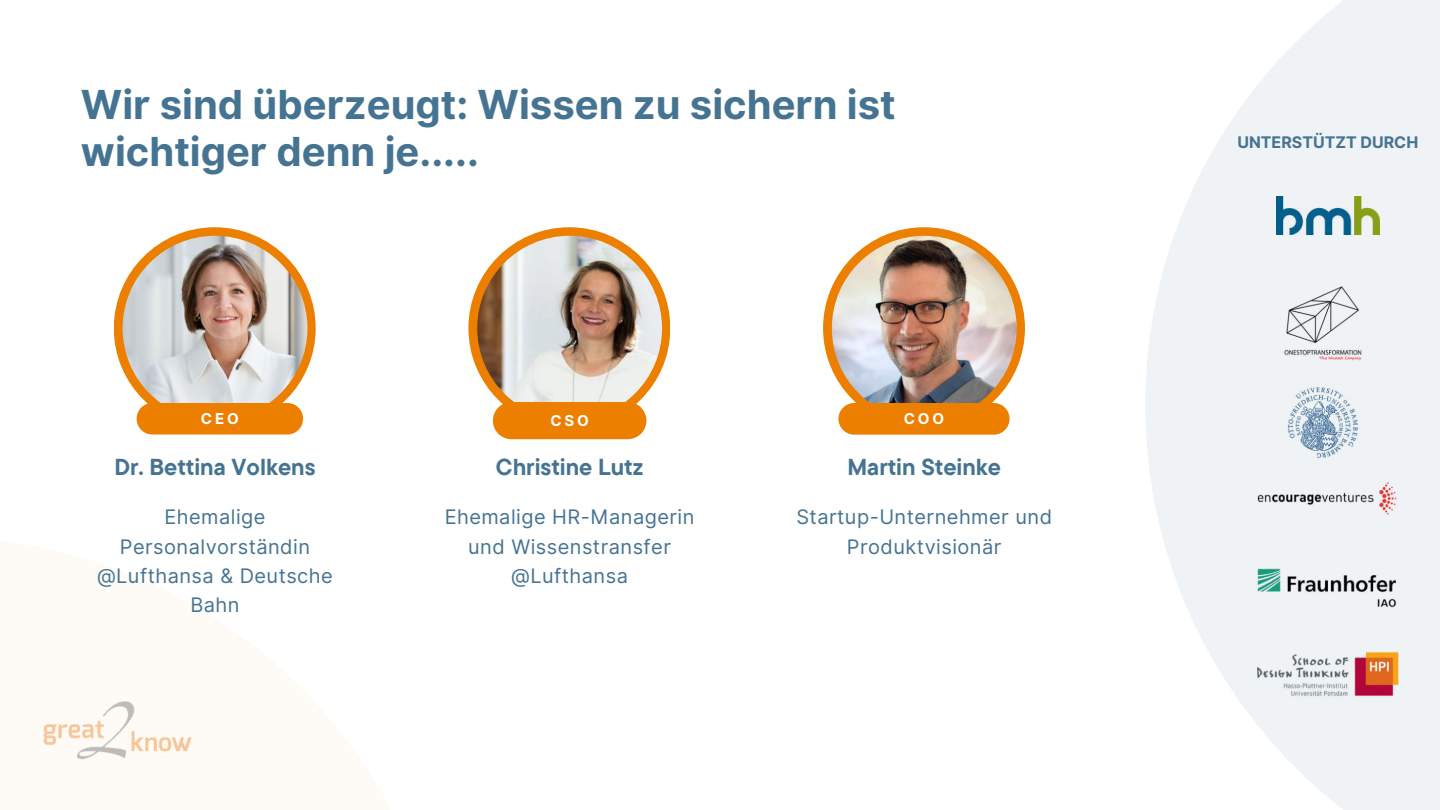
<style>
.page{position:relative;width:1440px;height:810px;background:#fff}
.page>*{position:absolute;margin:0;border:0;box-sizing:border-box;transform-origin:0 0}
.t1{font:700 40px/47.2px "Inter";color:#457392}
.t2{font:700 23px "TT Commons Pro";color:#457392}
.t3{font:20px/29.2px "Inter";letter-spacing:.025em;color:#457392;text-align:center}
.t4{font:700 16px "Inter";color:#457392}
.t5{font:700 15px "Inter";letter-spacing:.19em;color:#fff}
</style>
<div class="page">
<div style="left:1145px;top:0;width:295px;height:810px;background:linear-gradient(to right,#f9fafb,#edf1f4)"></div>
<div style="left:0;top:537px;width:451px;height:273px;background:#fefaf5"></div>
<div style="left:468px;top:227px;width:202px;height:202px;background:#ed7f00;border-radius:50%"></div>
<img style="left:477px;top:236px;width:185px;height:185px;border-radius:50%">
<svg style="left:493px;top:402px;width:153px;height:37px"></svg>
<div style="left:823px;top:227px;width:202px;height:202px;background:#ed7f00;border-radius:50%"></div>
<img style="left:832px;top:236px;width:185px;height:185px;border-radius:50%">
<div style="left:838px;top:403px;width:172px;height:32px;background:#ed7f00;border-radius:16px"></div>
<div style="left:114px;top:227px;width:202px;height:202px;background:#ed7f00;border-radius:50%"></div>
<img style="left:123px;top:236px;width:184px;height:185px;border-radius:50%">
<svg style="left:137px;top:403px;width:166px;height:32px"></svg>
<img style="left:1268px;top:280px;width:119px;height:87px">
<img style="left:1268px;top:379px;width:119px;height:76px">
<img style="left:1256px;top:455px;width:144px;height:263px">
<img style="left:1276px;top:196px;width:104px;height:39px">
<h1 class="t1" style="left:81px;top:81px;width:816px">Wir sind überzeugt: Wissen zu sichern ist wichtiger denn je.....</h1>
<p class="t5" style="left:201px;top:408px;width:39px">CEO</p>
<p class="t5" style="left:550px;top:410px;width:40px">CSO</p>
<p class="t5" style="left:904px;top:408px;width:42px">COO</p>
<p class="t2" style="left:114px;top:449px;width:203px">Dr. Bettina Volkens</p>
<p class="t3" style="left:97px;top:503px;width:237px">Ehemalige<br>Personalvorständin @Lufthansa &amp; Deutsche<br>Bahn</p>
<p class="t2" style="left:496px;top:449px;width:149px">Christine Lutz</p>
<p class="t3" style="left:445px;top:503px;width:251px">Ehemalige HR-Managerin und Wissenstransfer @Lufthansa</p>
<p class="t2" style="left:847px;top:449px;width:155px">Martin Steinke</p>
<p class="t3" style="left:796px;top:503px;width:257px">Startup-Unternehmer und<br>Produktvisionär</p>
<p class="t4" style="left:1238px;top:130px;width:182px">UNTERSTÜTZT DURCH</p>
</div>
